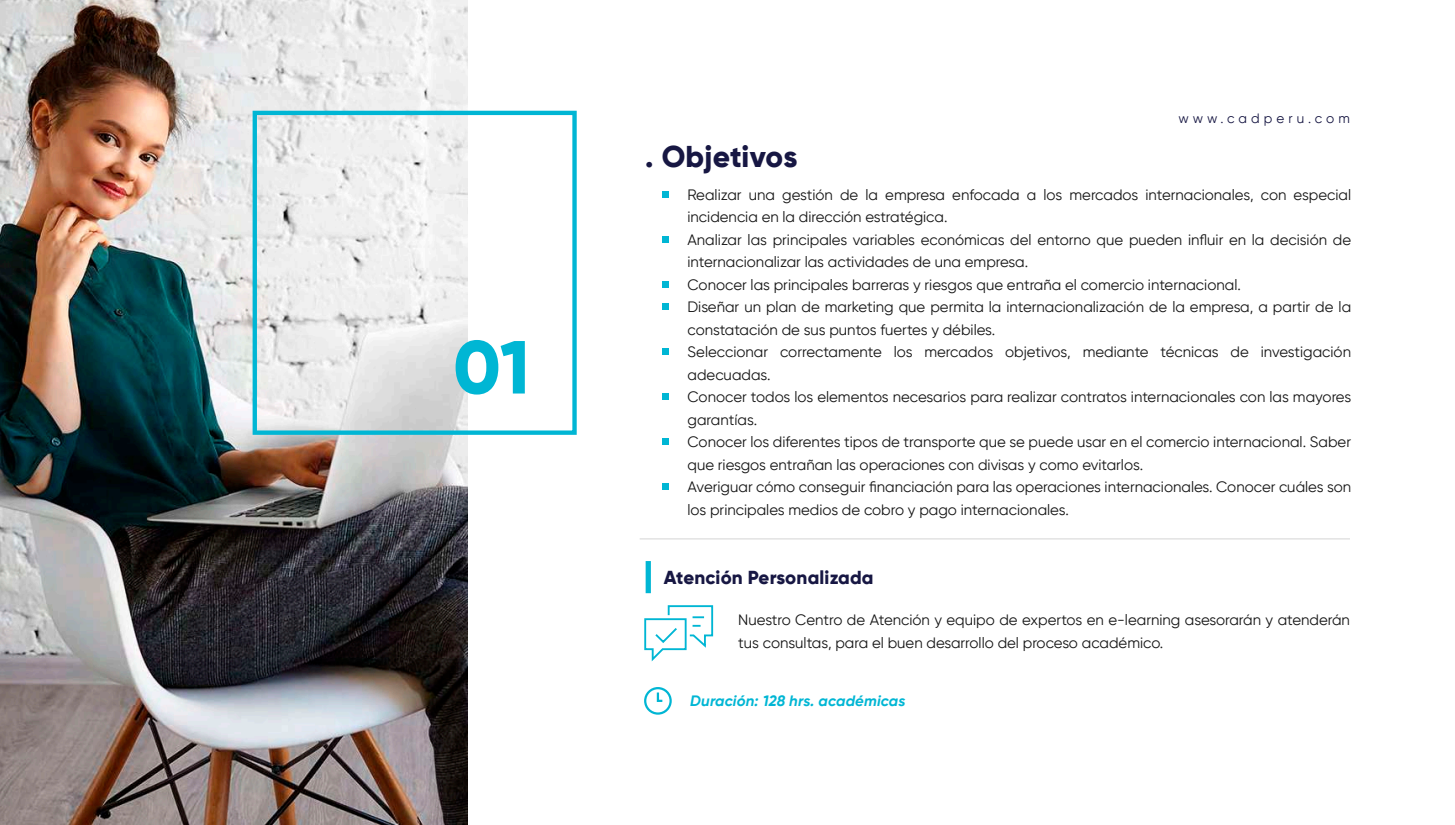
<style>
.page{position:relative;width:1455px;height:825px;background:#fff}
.page>*{position:absolute;margin:0;border:0;box-sizing:border-box;transform-origin:0 0}
.t1{font:800 75px "Gilroy";color:#00b6d4}
.t2{font:800 30px "Gilroy";color:#171743}
.t3{font:800 18.75px "Gilroy";letter-spacing:.01em;color:#171743}
.t4{font:15px/22.5px "Gilroy";color:#151515}
.t5{font:italic 700 15px "Gilroy";letter-spacing:.01em;color:#00b6d4}
.t6{font:13.5px "Gilroy";letter-spacing:.3em;color:#171743}
</style>
<div class="page">
<img style="left:0;top:0;width:468px;height:825px">
<div style="left:253px;top:111px;width:324px;height:324px;border:4px solid #00b6d4"></div>
<div style="left:644px;top:687px;width:28px;height:28px;border:2px solid #00b6d4;border-radius:50%"></div>
<svg style="left:656px;top:690px;width:9px;height:12px"></svg>
<div style="left:646px;top:561px;width:5px;height:32px;background:#00b6d4"></div>
<svg style="left:644px;top:605px;width:70px;height:57px"></svg>
<hr style="left:640px;top:539px;width:710px;height:1px;background:#d4d4d4">
<div style="left:662px;top:192px;width:7px;height:6px;background:#00b6d4"></div>
<div style="left:662px;top:237px;width:7px;height:6px;background:#00b6d4"></div>
<div style="left:662px;top:281px;width:7px;height:7px;background:#00b6d4"></div>
<div style="left:662px;top:304px;width:7px;height:6px;background:#00b6d4"></div>
<div style="left:662px;top:348px;width:7px;height:7px;background:#00b6d4"></div>
<div style="left:662px;top:394px;width:7px;height:6px;background:#00b6d4"></div>
<div style="left:662px;top:439px;width:7px;height:6px;background:#00b6d4"></div>
<div style="left:662px;top:484px;width:7px;height:6px;background:#00b6d4"></div>
<h1 class="t1" style="left:453px;top:320px;width:78px">01</h1>
<p class="t6" style="left:1178px;top:110px;width:173px">www.cadperu.com</p>
<h2 class="t2" style="left:645px;top:137px;width:154px">. Objetivos</h2>
<p class="t4" style="left:688px;top:183px;width:665px">Realizar una gestión de la empresa enfocada a los mercados internacionales, con especial incidencia en la dirección estratégica.<br>Analizar las principales variables económicas del entorno que pueden influir en la decisión de internacionalizar las actividades de una empresa.<br>Conocer las principales barreras y riesgos que entraña el comercio internacional.<br>Diseñar un plan de marketing que permita la internacionalización de la empresa, a partir de la constatación de sus puntos fuertes y débiles.<br>Seleccionar correctamente los mercados objetivos, mediante técnicas de investigación adecuadas.<br>Conocer todos los elementos necesarios para realizar contratos internacionales con las mayores garantías.<br>Conocer los diferentes tipos de transporte que se puede usar en el comercio internacional. Saber que riesgos entrañan las operaciones con divisas y como evitarlos.<br>Averiguar cómo conseguir financiación para las operaciones internacionales. Conocer cuáles son los principales medios de cobro y pago internacionales.</p>
<p class="t3" style="left:664px;top:566px;width:211px">Atención Personalizada</p>
<p class="t4" style="left:738px;top:609px;width:613px">Nuestro Centro de Atención y equipo de expertos en e-learning asesorarán y atenderán tus consultas, para el buen desarrollo del proceso académico.</p>
<p class="t5" style="left:690px;top:691px;width:217px">Duración: 128 hrs. académicas</p>
</div>
